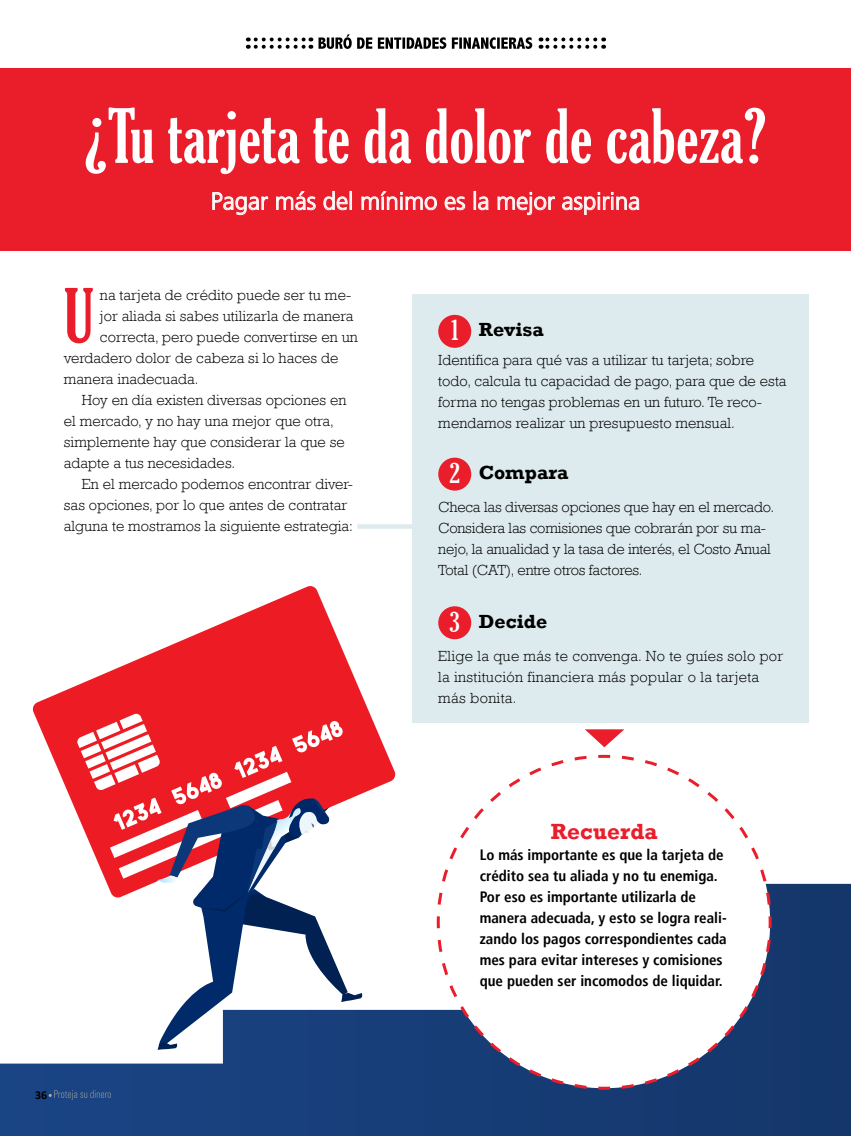
<style>
.page{position:relative;width:851px;height:1136px;background:#fff}
.page>*{position:absolute;margin:0;border:0;box-sizing:border-box;transform-origin:0 0}
.t1{font:extra-condensed 72px "Gloucester";letter-spacing:.005em;color:#fff}
.t2{font:extra-condensed 72px "Gloucester";color:#ea1d2b}
.t3{font:extra-condensed 27.75px "Gloucester";color:#fff}
.t4{font:300 24px "Frutiger CE";color:#fff}
.t5{font:700 22.5px "Rockwell";letter-spacing:.005em;color:#ea1d2b}
.t6{font:700 19.5px "Rockwell";letter-spacing:.005em;color:#000}
.t7{font:300 15px/21px "Rockwell";letter-spacing:.005em;color:#000}
.t8{font:700 condensed 15px/21px "Frutiger LT";color:#000}
.t9{font:700 12px "Calibri";color:#000}
</style>
<div class="page">
<svg style="left:255px;top:37px;width:56px;height:12px"></svg>
<svg style="left:540px;top:37px;width:55px;height:12px"></svg>
<svg style="left:318px;top:34px;width:214px;height:15px"></svg>
<div style="left:0;top:68px;width:850px;height:183px;background:#ea1d2b"></div>
<svg style="left:183px;top:586px;width:156px;height:54px;fill:#ed1c24"></svg>
<svg style="left:0;top:640px;width:850px;height:495px"></svg>
<svg style="left:49px;top:1090px;width:62px;height:9px"></svg>
<svg style="left:435px;top:753px;width:338px;height:338px"></svg>
<div style="left:411px;top:294px;width:397px;height:429px;background:#deebee"></div>
<div style="left:438px;top:315px;width:33px;height:33px;background:#ea1d2b;border-radius:50%"></div>
<div style="left:438px;top:457px;width:33px;height:33px;background:#ea1d2b;border-radius:50%"></div>
<div style="left:438px;top:606px;width:33px;height:33px;background:#ea1d2b;border-radius:50%"></div>
<svg style="left:212px;top:192px;width:56px;height:23px"></svg>
<svg style="left:276px;top:191px;width:40px;height:19px"></svg>
<svg style="left:323px;top:191px;width:29px;height:19px"></svg>
<svg style="left:361px;top:191px;width:76px;height:19px"></svg>
<svg style="left:444px;top:196px;width:21px;height:14px"></svg>
<svg style="left:474px;top:191px;width:14px;height:19px"></svg>
<svg style="left:497px;top:192px;width:58px;height:23px"></svg>
<svg style="left:562px;top:192px;width:77px;height:23px"></svg>
<hr style="left:357px;top:524px;width:60px;height:4px;background:#deebee">
<svg style="left:584px;top:729px;width:40px;height:18px"></svg>
<h1 class="t1" style="left:84px;top:95px;width:683px">¿Tu tarjeta te da dolor de cabeza?</h1>
<h3 class="t4" style="left:211px;top:187px;width:431px">Pagar más del mínimo es la mejor aspirina</h3>
<h1 class="t2" style="left:64px;top:275px;width:32px">U</h1>
<p class="t7" style="left:100px;top:284px;width:253px">na tarjeta de crédito puede ser tu me-</p>
<p class="t7" style="left:100px;top:305px;width:255px">jor aliada si sabes utilizarla de manera</p>
<p class="t7" style="left:100px;top:326px;width:259px">correcta, pero puede convertirse en un</p>
<p class="t7" style="left:64px;top:347px;width:276px">verdadero dolor de cabeza si lo haces de</p>
<p class="t7" style="left:64px;top:368px;width:136px">manera inadecuada.</p>
<p class="t7" style="left:82px;top:389px;width:266px">Hoy en día existen diversas opciones en</p>
<p class="t7" style="left:64px;top:410px;width:271px">el mercado, y no hay una mejor que otra,</p>
<p class="t7" style="left:64px;top:431px;width:282px">simplemente hay que considerar la que se</p>
<p class="t7" style="left:64px;top:452px;width:173px">adapte a tus necesidades.</p>
<p class="t7" style="left:82px;top:473px;width:272px">En el mercado podemos encontrar diver-</p>
<p class="t7" style="left:64px;top:494px;width:285px">sas opciones, por lo que antes de contratar</p>
<p class="t7" style="left:64px;top:515px;width:291px">alguna te mostramos la siguiente estrategia:</p>
<h2 class="t3" style="left:449px;top:314px;width:12px">1</h2>
<h3 class="t6" style="left:478px;top:318px;width:67px">Revisa</h3>
<p class="t7" style="left:438px;top:349px;width:350px">Identifica para qué vas a utilizar tu tarjeta; sobre todo, calcula tu capacidad de pago, para que de esta forma no tengas problemas en un futuro. Te reco&shy;mendamos realizar un presupuesto mensual.</p>
<h3 class="t6" style="left:478px;top:461px;width:91px">Compara</h3>
<p class="t7" style="left:438px;top:496px;width:337px">Checa las diversas opciones que hay en el mercado.<br>Considera las comisiones que cobrarán por su ma&shy;nejo, la anualidad y la tasa de interés, el Costo Anual Total (CAT), entre otros factores.</p>
<h3 class="t6" style="left:478px;top:609px;width:70px">Decide</h3>
<p class="t7" style="left:438px;top:645px;width:347px">Elige la que más te convenga. No te guíes solo por la institución financiera más popular o la tarjeta más bonita.</p>
<h2 class="t3" style="left:449px;top:456px;width:12px">2</h2>
<h2 class="t3" style="left:449px;top:605px;width:12px">3</h2>
<p class="t9" style="left:35px;top:1086px;width:14px">36</p>
<h3 class="t5" style="left:550px;top:817px;width:108px">Recuerda</h3>
<p class="t8" style="left:479px;top:844px;width:248px">Lo más importante es que la tarjeta de crédito sea tu aliada y no tu enemiga.<br>Por eso es importante utilizarla de manera adecuada, y esto se logra reali&shy;zando los pagos correspondientes cada mes para evitar intereses y comisiones que pueden ser incomodos de liquidar.</p>
</div>
